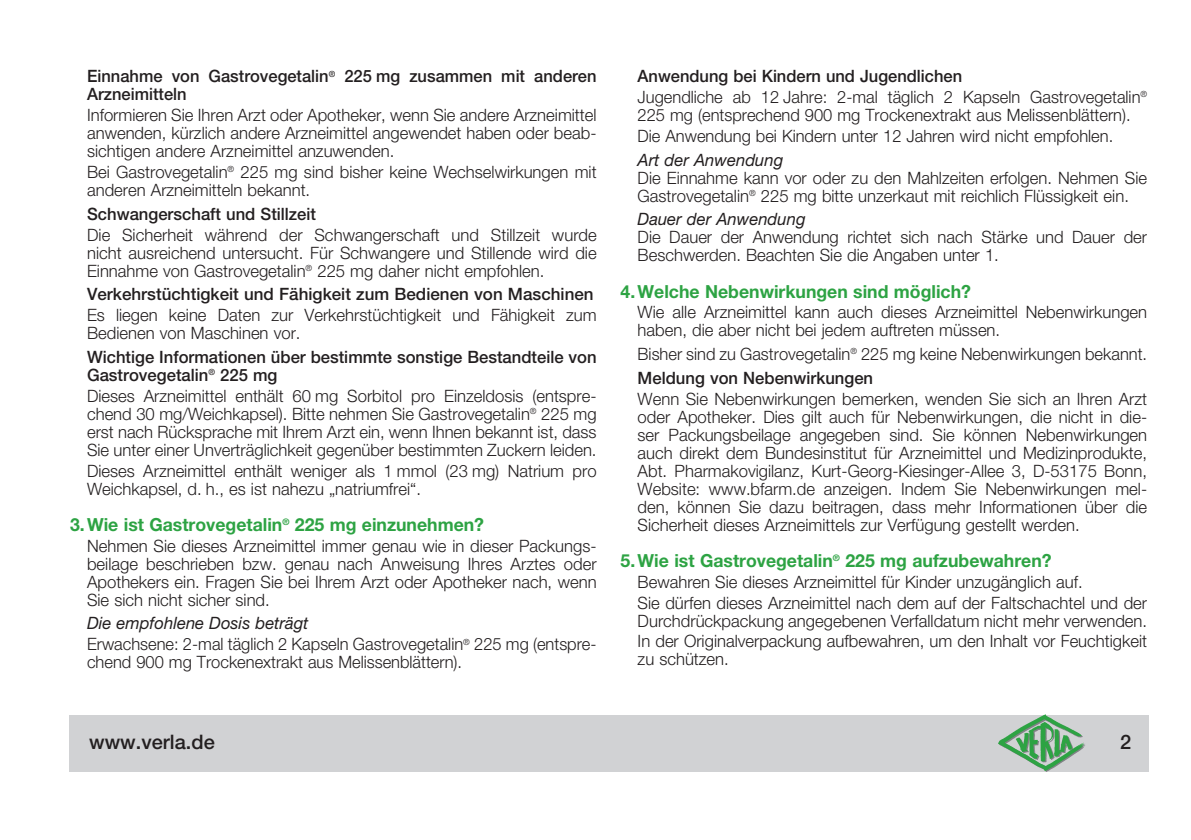
<style>
.page{position:relative;width:1191px;height:840px;background:#fff}
.page>*{position:absolute;margin:0;border:0;box-sizing:border-box;transform-origin:0 0}
.t1{font:500 20px "Helvetica Neue LT Pro";color:#231f20}
.t2{font:700 18px "Helvetica Neue LT Pro";color:#2da343}
.t3{font:300 17px/18px "Helvetica Neue LT Pro";color:#231f20}
.t4{font:500 17px/18px "Helvetica Neue LT Pro";color:#231f20}
.t5{font:italic 17px "Helvetica Neue LT Pro";color:#231f20}
.s1{font-weight:400;font-style:italic}
.s2{font-weight:500}
</style>
<div class="page">
<div style="left:69px;top:714px;width:1079px;height:57px;background:#d1d2d4"></div>
<img style="left:990px;top:714px;width:117px;height:55px">
<p class="t4" style="left:87px;top:67px;width:511px">Einnahme von Gastrovegetalin<sup>®</sup> 225 mg zusammen mit anderen<br>Arzneimitteln</p>
<p class="t3" style="left:87px;top:106px;width:511px;text-align:justify">Informieren Sie Ihren Arzt oder Apotheker, wenn Sie andere Arzneimittel anwenden, kürzlich andere Arzneimittel angewendet haben oder beab&shy;sichtigen andere Arzneimittel anzuwenden.</p>
<p class="t3" style="left:87px;top:162px;width:511px">Bei Gastrovegetalin<sup>®</sup> 225 mg sind bisher keine Wechselwirkungen mit anderen Arzneimitteln bekannt.</p>
<p class="t4" style="left:87px;top:204px;width:230px">Schwangerschaft und Stillzeit</p>
<p class="t3" style="left:87px;top:225px;width:511px;text-align:justify">Die Sicherheit während der Schwangerschaft und Stillzeit wurde nicht ausreichend untersucht. Für Schwangere und Stillende wird die Einnahme von Gastrovegetalin<sup>®</sup> 225 mg daher nicht empfohlen.</p>
<p class="t4" style="left:87px;top:285px;width:508px">Verkehrstüchtigkeit und Fähigkeit zum Bedienen von Maschinen</p>
<p class="t3" style="left:87px;top:305px;width:511px">Es liegen keine Daten zur Verkehrstüchtigkeit und Fähigkeit zum<br>Bedienen von Maschinen vor.</p>
<p class="t4" style="left:87px;top:347px;width:511px">Wichtige Informationen über bestimmte sonstige Bestandteile von<br>Gastrovegetalin<sup>®</sup> 225 mg</p>
<p class="t3" style="left:87px;top:386px;width:511px;text-align:justify">Dieses Arzneimittel enthält 60 mg Sorbitol pro Einzeldosis (entspre&shy;chend 30 mg/Weichkapsel). Bitte nehmen Sie Gastrovegetalin<sup>®</sup> 225 mg erst nach Rücksprache mit Ihrem Arzt ein, wenn Ihnen bekannt ist, dass Sie unter einer Unverträglichkeit gegenüber bestimmten Zuckern leiden.</p>
<p class="t3" style="left:87px;top:461px;width:511px">Dieses Arzneimittel enthält weniger als 1 mmol (23 mg) Natrium pro<br>Weichkapsel, d. h., es ist nahezu „natriumfrei“.</p>
<p class="t2" style="left:70px;top:512px;width:415px">3.Wie ist Gastrovegetalin<sup>®</sup> 225 mg einzunehmen?</p>
<p class="t3" style="left:87px;top:536px;width:511px">Nehmen Sie dieses Arzneimittel immer genau wie in dieser Packungs&shy;beilage beschrieben bzw. genau nach Anweisung Ihres Arztes oder Apothekers ein. Fragen Sie bei Ihrem Arzt oder Apotheker nach, wenn Sie sich nicht sicher sind.</p>
<p class="t3" style="left:87px;top:612px;width:511px;line-height:20.8px"><span class="s1">Die empfohlene Dosis beträgt<br></span>Erwachsene: 2-mal täglich 2 Kapseln Gastrovegetalin<sup>®</sup> 225 mg (entspre-</p>
<p class="t3" style="left:87px;top:652px;width:376px">chend 900 mg Trockenextrakt aus Melissenblättern).</p>
<p class="t3" style="left:637px;top:65px;width:511px;line-height:20.8px"><span class="s2">Anwendung bei Kindern und Jugendlichen<br></span>Jugendliche ab 12 Jahre: 2-mal täglich 2 Kapseln Gastrovegetalin<sup>®</sup></p>
<p class="t3" style="left:637px;top:104px;width:494px;line-height:20.8px">225 mg (entsprechend 900 mg Trockenextrakt aus Melissenblättern).<br>Die Anwendung bei Kindern unter 12 Jahren wird nicht empfohlen.</p>
<p class="t5" style="left:637px;top:149px;width:147px">Art der Anwendung</p>
<p class="t3" style="left:637px;top:168px;width:511px">Die Einnahme kann vor oder zu den Mahlzeiten erfolgen. Nehmen Sie<br>Gastrovegetalin<sup>®</sup> 225 mg bitte unzerkaut mit reichlich Flüssigkeit ein.</p>
<p class="t5" style="left:637px;top:209px;width:169px">Dauer der Anwendung</p>
<p class="t3" style="left:637px;top:228px;width:511px">Die Dauer der Anwendung richtet sich nach Stärke und Dauer der<br>Beschwerden. Beachten Sie die Angaben unter 1.</p>
<p class="t2" style="left:620px;top:279px;width:352px">4.Welche Nebenwirkungen sind möglich?</p>
<p class="t3" style="left:637px;top:303px;width:511px">Wie alle Arzneimittel kann auch dieses Arzneimittel Nebenwirkungen haben, die aber nicht bei jedem auftreten müssen.</p>
<p class="t3" style="left:637px;top:341px;width:511px;line-height:23.6px">Bisher sind zu Gastrovegetalin<sup>®</sup> 225 mg keine Nebenwirkungen bekannt.<br><span class="s2">Meldung von Nebenwirkungen</span></p>
<p class="t3" style="left:637px;top:389px;width:511px;text-align:justify">Wenn Sie Nebenwirkungen bemerken, wenden Sie sich an Ihren Arzt oder Apotheker. Dies gilt auch für Nebenwirkungen, die nicht in die&shy;ser Packungsbeilage angegeben sind. Sie können Nebenwirkungen auch direkt dem Bundesinstitut für Arzneimittel und Medizinprodukte, Abt. Pharmakovigilanz, Kurt-Georg-Kiesinger-Allee 3, D-53175 Bonn, Website: www.bfarm.de anzeigen. Indem Sie Nebenwirkungen mel&shy;den, können Sie dazu beitragen, dass mehr Informationen über die Sicherheit dieses Arzneimittels zur Verfügung gestellt werden.</p>
<p class="t2" style="left:620px;top:548px;width:432px">5.Wie ist Gastrovegetalin<sup>®</sup> 225 mg aufzubewahren?</p>
<p class="t3" style="left:637px;top:570px;width:511px;line-height:20.8px">Bewahren Sie dieses Arzneimittel für Kinder unzugänglich auf.<br>Sie dürfen dieses Arzneimittel nach dem auf der Faltschachtel und der</p>
<p class="t3" style="left:637px;top:609px;width:511px;line-height:20.8px">Durchdrückpackung angegebenen Verfalldatum nicht mehr verwenden.<br>In der Originalverpackung aufbewahren, um den Inhalt vor Feuchtigkeit</p>
<p class="t3" style="left:637px;top:649px;width:93px">zu schützen.</p>
<p class="t1" style="left:89px;top:729px;width:127px">www.verla.de</p>
<p class="t1" style="left:1120px;top:729px;width:13px">2</p>
</div>
